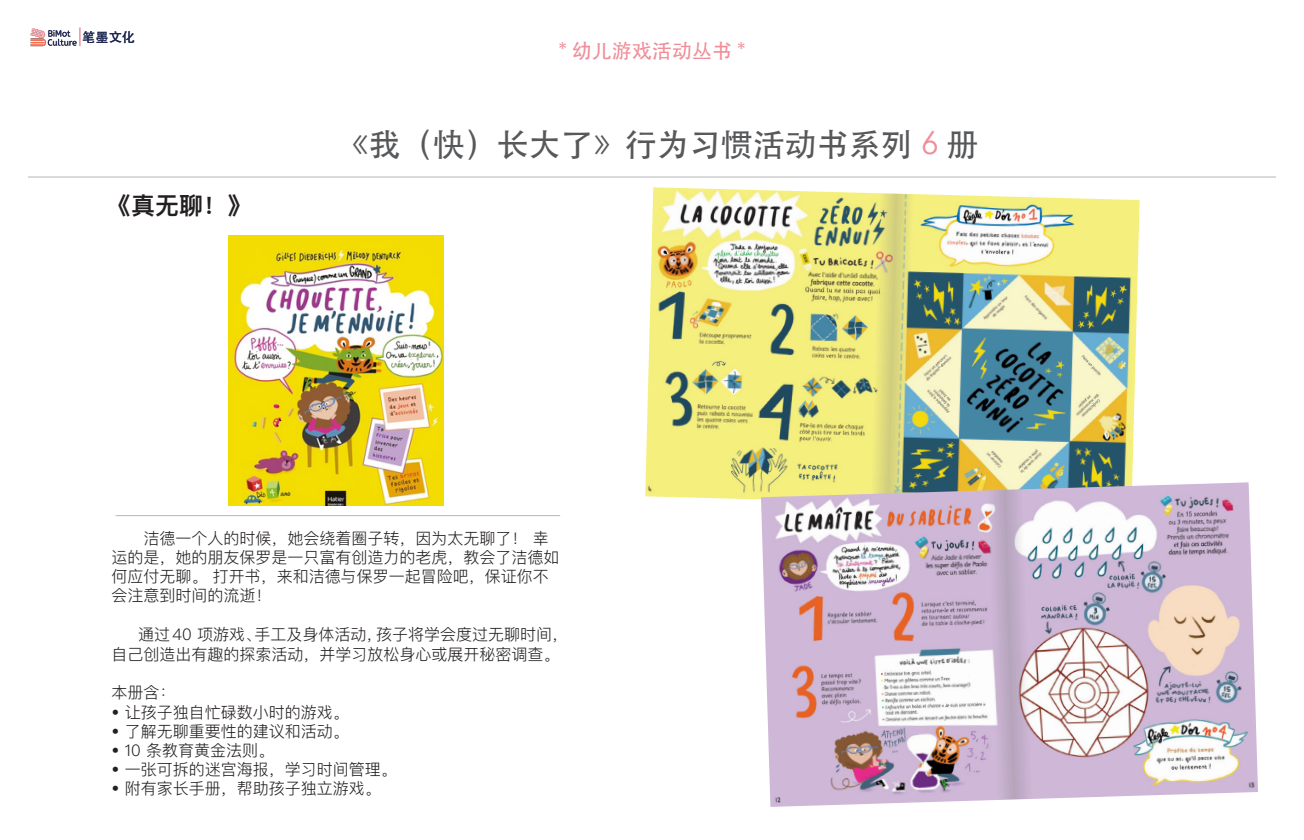
<style>
.page{position:relative;width:1304px;height:840px;background:#fff}
.page>*{position:absolute;margin:0;border:0;box-sizing:border-box;transform-origin:0 0}
.t1{font:32px "ST Heiti";color:#57585a}
.图书简介{font:600 24px "Ping Fang SC";color:#231f20}
.t2{font:20px "ST Heiti";color:#f08d98}
.图书基本信息{font:300 16px/19.2px "Ping Fang SC";color:#231f20}
.t3{font:13.2px "ST Heiti";color:#1c2650}
.s1{color:#f08d98}
</style>
<div class="page">
<img style="left:30px;top:28px;width:47px;height:18px">
<hr style="left:28px;top:176px;width:1248px;height:1px;background:#b6b7bb">
<svg style="left:80px;top:28px;width:1px;height:18px"></svg>
<hr style="left:116px;top:515px;width:444px;height:1px;background:#b6b7bb">
<img style="left:228px;top:235px;width:216px;height:270px">
<img style="left:645px;top:187px;width:495px;height:313px">
<img style="left:761px;top:482px;width:497px;height:324px">
<p class="t3" style="left:82px;top:30px;width:54px">笔墨文化</p>
<p class="图书简介" style="left:107px;top:191px;width:145px">《真无聊！》</p>
<p class="t2" style="left:558px;top:41px;width:188px">* 幼儿游戏活动丛书 *</p>
<p class="t1" style="left:337px;top:128px;width:643px">《我（快）长大了》行为习惯活动书系列 <span class="s1">6</span> 册</p>
<p class="图书基本信息" style="left:112px;top:528px;width:449px;text-indent:32px">洁德一个人的时候，她会绕着圈子转，因为太无聊了！ 幸运的是，她的朋友保罗是一只富有创造力的老虎，教会了洁德如何应付无聊。 打开书，来和洁德与保罗一起冒险吧，保证你不会注意到时间的流逝！</p>
<p class="图书基本信息" style="left:112px;top:623px;width:458px;line-height:20px;text-indent:27px">通过40 项游戏、手工及身体活动，孩子将学会度过无聊时间，自己创造出有趣的探索活动，并学习放松身心或展开秘密调查。</p>
<p class="图书基本信息" style="left:112px;top:682px;width:65px">本册含：</p>
<p class="图书基本信息" style="left:112px;top:701px;width:239px">• 让孩子独自忙碌数小时的游戏。</p>
<p class="图书基本信息" style="left:112px;top:720px;width:239px">• 了解无聊重要性的建议和活动。</p>
<p class="图书基本信息" style="left:112px;top:740px;width:164px">• 10 条教育黄金法则。</p>
<p class="图书基本信息" style="left:112px;top:759px;width:287px">• 一张可拆的迷宫海报，学习时间管理。</p>
<p class="图书基本信息" style="left:112px;top:778px;width:271px">• 附有家长手册，帮助孩子独立游戏。</p>
</div>
